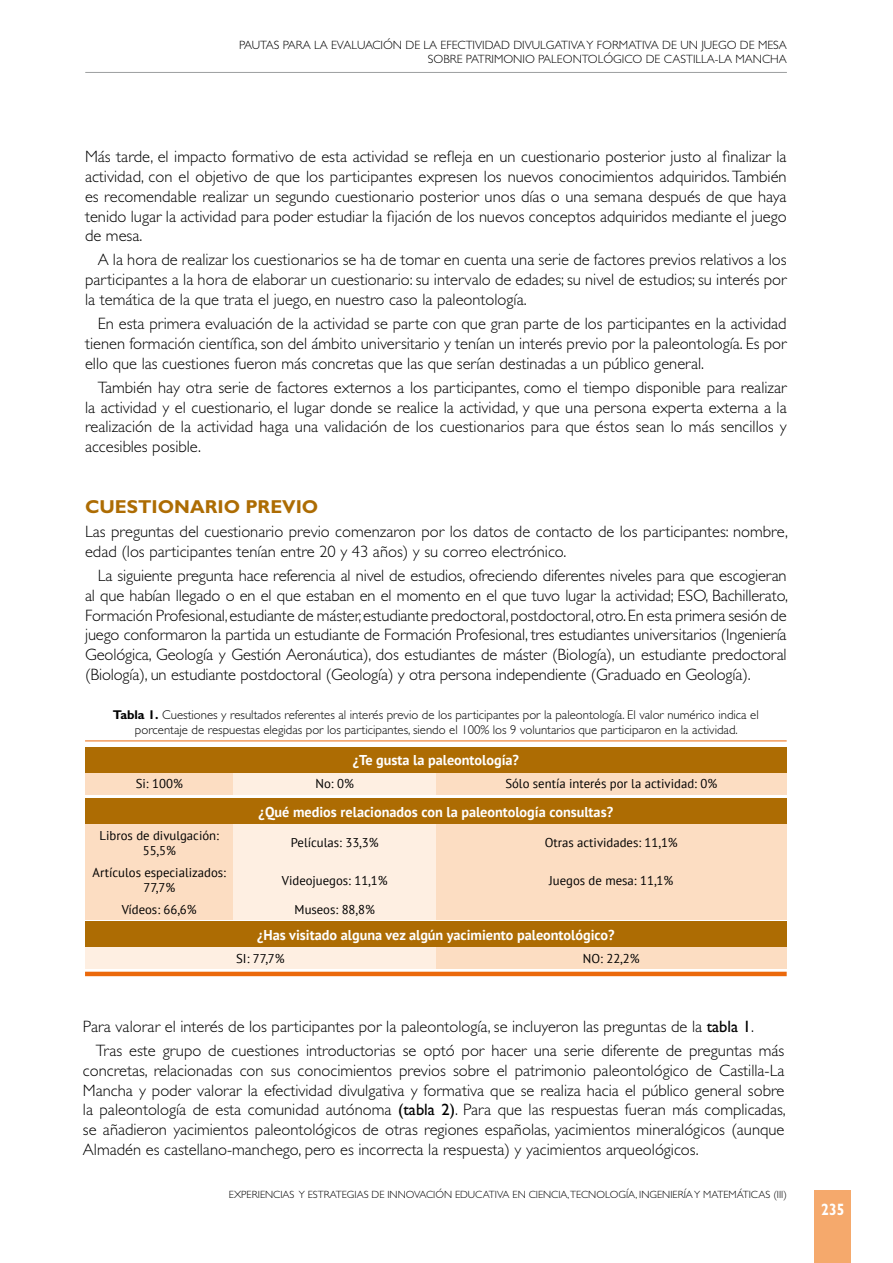
<style>
.page{position:relative;width:893px;height:1263px;background:#fff}
.page>*{position:absolute;margin:0;border:0;box-sizing:border-box;transform-origin:0 0}
.t1{font:700 18.75px "Gill Sans Std";color:#ad6c03}
.t2{font:300 16.5px/19.8px "Gill Sans Std";color:#000;text-align:justify}
.t3{font:700 16.5px "Gill Sans Std";color:#fff;scale:.85 1}
.t4{font:700 14.25px "PT Sans";color:#fff}
.t5{font:300 12.75px/15.3px "Gill Sans Std";color:#000;text-align:center}
.t6{font:12.75px/15.3px "PT Sans";color:#000;text-align:center}
.t7{font:300 12px "Gill Sans Std";color:#000}
.t8{font:300 10.5px "Gill Sans Std";color:#000}
.s1{font-weight:700}
.s2{font-weight:400}
</style>
<div class="page">
<div style="left:815px;top:1191px;width:36px;height:72px;background:#f5a96c"></div>
<hr style="left:85px;top:72px;width:702px;height:1px;background:#9c9e9f">
<div style="left:85px;top:747px;width:702px;height:26px;background:#ad6c03"></div>
<div style="left:85px;top:773px;width:149px;height:21px;background:#fcddc2"></div>
<div style="left:234px;top:773px;width:202px;height:21px;background:#feefe2"></div>
<div style="left:436px;top:773px;width:351px;height:21px;background:#fcddc2"></div>
<div style="left:85px;top:922px;width:702px;height:25px;background:#ad6c03"></div>
<div style="left:85px;top:947px;width:351px;height:21px;background:#feefe2"></div>
<div style="left:436px;top:947px;width:351px;height:21px;background:#fcddc2"></div>
<div style="left:85px;top:798px;width:702px;height:26px;background:#ad6c03"></div>
<div style="left:85px;top:824px;width:149px;height:37px;background:#fcddc2"></div>
<div style="left:85px;top:861px;width:149px;height:37px;background:#fcddc2"></div>
<div style="left:85px;top:898px;width:149px;height:21px;background:#fcddc2"></div>
<div style="left:234px;top:824px;width:202px;height:37px;background:#feefe2"></div>
<div style="left:234px;top:861px;width:202px;height:37px;background:#feefe2"></div>
<div style="left:234px;top:898px;width:202px;height:21px;background:#feefe2"></div>
<div style="left:436px;top:824px;width:351px;height:37px;background:#fcddc2"></div>
<div style="left:436px;top:861px;width:351px;height:37px;background:#fcddc2"></div>
<div style="left:436px;top:898px;width:351px;height:21px;background:#fcddc2"></div>
<hr style="left:85px;top:740px;width:702px;height:1px;background:#eb690b">
<hr style="left:85px;top:972px;width:702px;height:4px;background:#eb690b">
<p class="t7" style="left:239px;top:38px;width:14px">Pautas</p>
<p class="t7" style="left:283px;top:38px;width:8px">para</p>
<p class="t7" style="left:314px;top:38px;width:25px">la evaluación</p>
<p class="t7" style="left:405px;top:38px;width:43px">delaefectividad</p>
<p class="t7" style="left:513px;top:38px;width:8px">divulgativa</p>
<p class="t7" style="left:587px;top:38px;width:19px">y formativa</p>
<p class="t7" style="left:662px;top:38px;width:48px">deunjuego</p>
<p class="t7" style="left:740px;top:38px;width:27px">de mesa</p>
<p class="t7" style="left:428px;top:52px;width:8px">sobre</p>
<p class="t7" style="left:466px;top:52px;width:8px">patrimonio</p>
<p class="t7" style="left:538px;top:52px;width:9px">paleontológico</p>
<p class="t7" style="left:646px;top:52px;width:34px">de Castilla</p>
<p class="t7" style="left:715px;top:52px;width:40px">-La Mancha</p>
<p class="t2" style="left:85px;top:147px;width:703px">Más tarde, el impacto formativo de esta actividad se refleja en un cuestionario posterior justo al finalizar la actividad, con el objetivo de que los participantes expresen los nuevos conocimientos adquiridos. También es recomendable realizar un segundo cuestionario posterior unos días o una semana después de que haya tenido lugar la actividad para poder estudiar la fijación de los nuevos conceptos adquiridos mediante el juego de mesa.</p>
<p class="t2" style="left:85px;top:250px;width:703px;text-indent:13px">A la hora de realizar los cuestionarios se ha de tomar en cuenta una serie de factores previos relativos a los participantes a la hora de elaborar un cuestionario: su intervalo de edades; su nivel de estudios; su interés por la temática de la que trata el juego, en nuestro caso la paleontología.</p>
<p class="t2" style="left:85px;top:314px;width:703px;text-indent:13px">En esta primera evaluación de la actividad se parte con que gran parte de los participantes en la actividad tienen formación científica, son del ámbito universitario y tenían un interés previo por la paleontología. Es por ello que las cuestiones fueron más concretas que las que serían destinadas a un público general.</p>
<p class="t2" style="left:85px;top:378px;width:703px;text-indent:13px">También hay otra serie de factores externos a los participantes, como el tiempo disponible para realizar la actividad y el cuestionario, el lugar donde se realice la actividad, y que una persona experta externa a la realización de la actividad haga una validación de los cuestionarios para que éstos sean lo más sencillos y accesibles posible.</p>
<p class="t1" style="left:85px;top:496px;width:235px">CUESTIONARIO PREVIO</p>
<p class="t2" style="left:85px;top:522px;width:704px">Las preguntas del cuestionario previo comenzaron por los datos de contacto de los participantes: nombre, edad (los participantes tenían entre 20 y 43 años) y su correo electrónico.</p>
<p class="t2" style="left:85px;top:566px;width:704px;text-indent:13px">La siguiente pregunta hace referencia al nivel de estudios, ofreciendo diferentes niveles para que escogieran al que habían llegado o en el que estaban en el momento en el que tuvo lugar la actividad; ESO, Bachillerato, Formación Profesional, estudiante de máster, estudiante predoctoral, postdoctoral, otro. En esta primera sesión de juego conformaron la partida un estudiante de Formación Profesional, tres estudiantes universitarios (Ingeniería Geológica, Geología y Gestión Aeronáutica), dos estudiantes de máster (Biología), un estudiante predoctoral (Biología), un estudiante postdoctoral (Geología) y otra persona independiente (Graduado en Geología).</p>
<p class="t5" style="left:113px;top:707px;width:647px"><span class="s1">TABLA 1.</span> Cuestiones y resultados referentes al interés previo de los participantes por la paleontología. El valor numérico indica el porcentaje de respuestas elegidas por los participantes, siendo el 100% los 9 voluntarios que participaron en la actividad.</p>
<p class="t4" style="left:353px;top:751px;width:168px">¿Te gusta la paleontología?</p>
<p class="t6" style="left:136px;top:776px;width:49px">Si: 100%</p>
<p class="t6" style="left:315px;top:776px;width:40px">No: 0%</p>
<p class="t6" style="left:505px;top:776px;width:213px">Sólo sentía interés por la actividad: 0%</p>
<p class="t6" style="left:100px;top:827px;width:121px">Libros de divulgación:<br>55,5%</p>
<p class="t6" style="left:93px;top:864px;width:135px">Artículos especializados:<br>77,7%</p>
<p class="t6" style="left:122px;top:901px;width:76px">Vídeos: 66,6%</p>
<p class="t4" style="left:259px;top:802px;width:356px">¿Qué medios relacionados con la paleontología consultas?</p>
<p class="t6" style="left:291px;top:835px;width:89px">Películas: 33,3%</p>
<p class="t6" style="left:282px;top:872px;width:107px">Videojuegos: 11,1%</p>
<p class="t6" style="left:295px;top:901px;width:82px">Museos: 88,8%</p>
<p class="t6" style="left:545px;top:835px;width:135px">Otras actividades: 11,1%</p>
<p class="t6" style="left:549px;top:872px;width:126px">Juegos de mesa: 11,1%</p>
<p class="t4" style="left:257px;top:925px;width:359px">¿Has visitado alguna vez algún yacimiento paleontológico?</p>
<p class="t6" style="left:236px;top:950px;width:50px">SI: 77,7%</p>
<p class="t6" style="left:583px;top:950px;width:58px">NO: 22,2%</p>
<p class="t2" style="left:96px;top:1014px;width:690px;line-height:24px;text-indent:-13px">Para valorar el interés de los participantes por la paleontología, se incluyeron las preguntas de la <span class="s2">tabla 1</span>.<br>Tras este grupo de cuestiones introductorias se optó por hacer una serie diferente de preguntas más</p>
<p class="t2" style="left:83px;top:1060px;width:704px">concretas, relacionadas con sus conocimientos previos sobre el patrimonio paleontológico de Castilla-La Mancha y poder valorar la efectividad divulgativa y formativa que se realiza hacia el público general sobre la paleontología de esta comunidad autónoma <span class="s2">(tabla 2)</span>. Para que las respuestas fueran más complicadas, se añadieron yacimientos paleontológicos de otras regiones españolas, yacimientos mineralógicos (aunque Almadén es castellano-manchego, pero es incorrecta la respuesta) y yacimientos arqueológicos.</p>
<p class="t8" style="left:229px;top:1188px;width:559px">EXPERIENCIAS Y ESTRATEGIAS DE INNOVACIÓN EDUCATIVA EN CIENCIA,TECNOLOGÍA, INGENIERÍA Y MATEMÁTICAS (III)</p>
<p class="t3" style="left:821px;top:1199px;width:29px">235</p>
</div>
